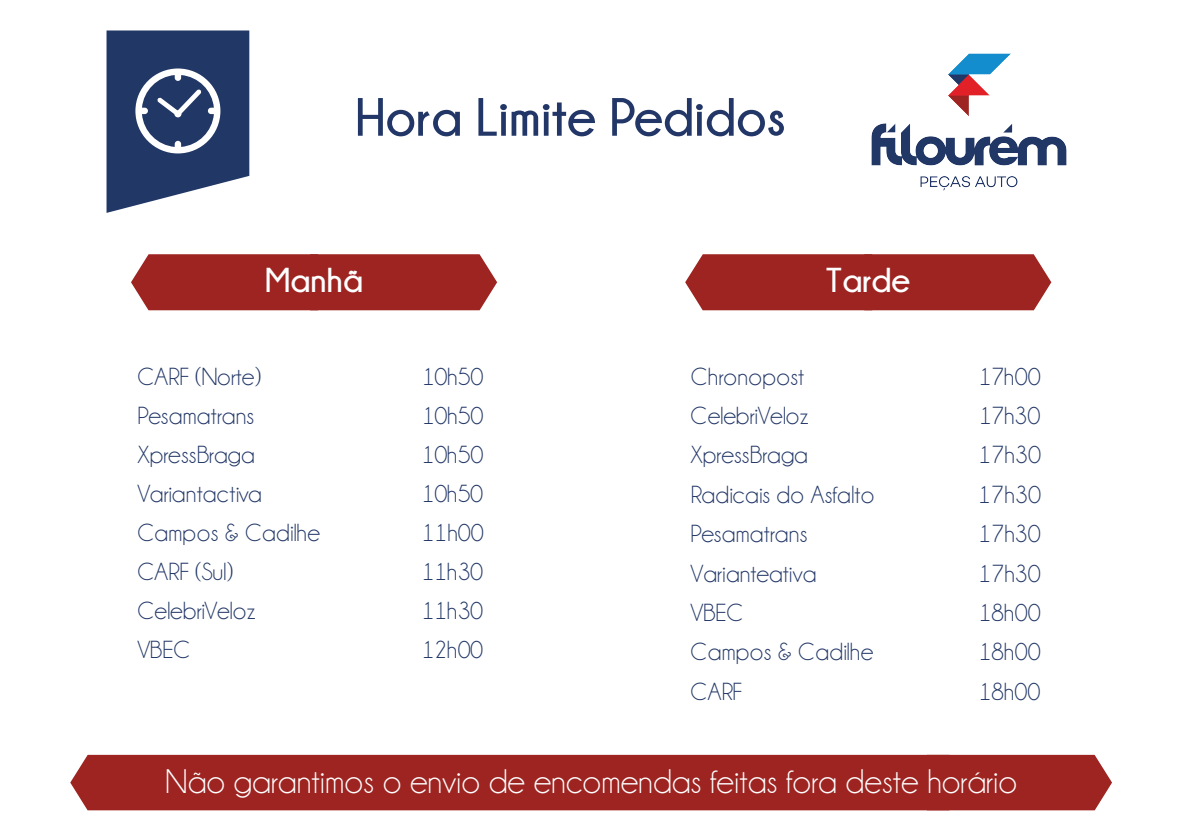
<style>
.page{position:relative;width:1196px;height:840px;background:#fff}
.page>*{position:absolute;margin:0;border:0;box-sizing:border-box;transform-origin:0 0}
.t1{font:700 53.7px "Champagne&Limousines";color:#223767}
.t2{font:34.5px "Champagne&Limousines";color:#fff}
.t3{font:700 34.5px "Champagne&Limousines";letter-spacing:.005em;color:#fff}
.t4{font:25.05px/39px "Champagne&Limousines";color:#223767}
.t5{font:25.05px "Champagne&Limousines";letter-spacing:.02em;color:#223767}
</style>
<div class="page">
<div style="left:949px;top:755px;width:163px;height:55px;background:#9d2421"></div>
<div style="left:70px;top:755px;width:879px;height:55px;background:#9d2421"></div>
<div style="left:685px;top:254px;width:366px;height:56px;background:#9d2421"></div>
<div style="left:131px;top:254px;width:366px;height:56px;background:#9d2421"></div>
<svg style="left:106px;top:30px;width:143px;height:183px"></svg>
<img style="left:871px;top:53px;width:196px;height:138px">
<h1 class="t1" style="left:355px;top:88px;width:432px">Hora Limite Pedidos</h1>
<h2 class="t3" style="left:265px;top:261px;width:99px">Manhã</h2>
<h2 class="t3" style="left:826px;top:261px;width:85px">Tarde</h2>
<p class="t4" style="left:137px;top:357px;width:184px">CARF (Norte)<br>Pesamatrans<br>XpressBraga<br>Variantactiva<br>Campos &amp; Cadilhe<br>CARF (Sul)<br>CelebriVeloz<br>VBEC</p>
<p class="t4" style="left:422px;top:357px;width:63px;text-align:justify">10h50<br>10h50<br>10h50<br>10h50</p>
<p class="t4" style="left:422px;top:513px;width:64px;text-align:justify">11h00<br>11h30<br>11h30<br>12h00</p>
<p class="t5" style="left:690px;top:364px;width:115px">Chronopost</p>
<p class="t4" style="left:979px;top:357px;width:63px">17h00</p>
<p class="t4" style="left:690px;top:396px;width:120px">CelebriVeloz</p>
<p class="t4" style="left:979px;top:396px;width:63px">17h30</p>
<p class="t4" style="left:690px;top:436px;width:119px">XpressBraga</p>
<p class="t4" style="left:978px;top:436px;width:64px">17h30</p>
<p class="t4" style="left:690px;top:475px;width:185px">Radicais do Asfalto</p>
<p class="t4" style="left:978px;top:475px;width:65px">17h30</p>
<p class="t4" style="left:690px;top:514px;width:127px;line-height:39.5px">Pesamatrans<br>Varianteativa</p>
<p class="t4" style="left:978px;top:514px;width:64px;line-height:39.5px">17h30<br>17h30</p>
<p class="t4" style="left:690px;top:593px;width:54px">VBEC</p>
<p class="t4" style="left:978px;top:593px;width:63px">18h00</p>
<p class="t4" style="left:690px;top:633px;width:184px">Campos &amp; Cadilhe</p>
<p class="t4" style="left:978px;top:633px;width:63px">18h00</p>
<p class="t4" style="left:690px;top:672px;width:53px">CARF</p>
<p class="t4" style="left:978px;top:672px;width:63px">18h00</p>
<h2 class="t2" style="left:165px;top:764px;width:853px">Não garantimos o envio de encomendas feitas fora deste horário</h2>
</div>
